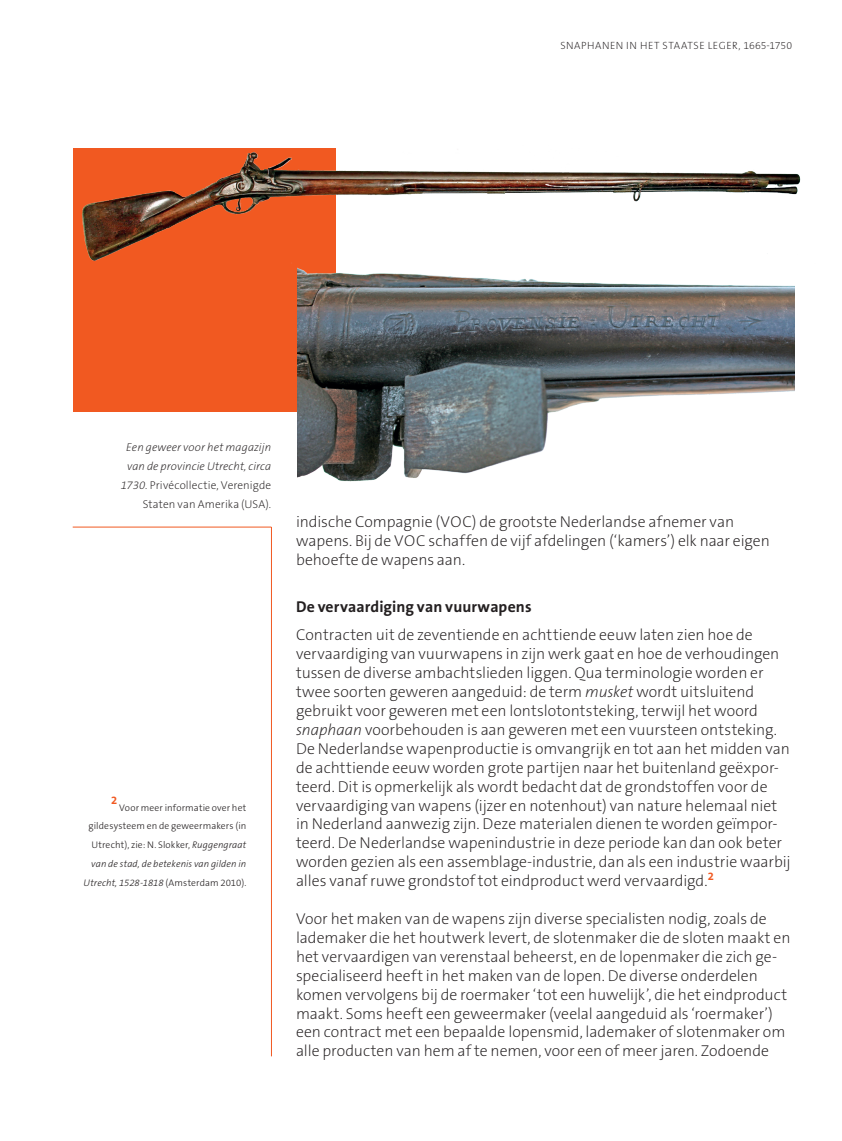
<style>
.page{position:relative;width:842px;height:1141px;background:#fff}
.page>*{position:absolute;margin:0;border:0;box-sizing:border-box;transform-origin:0 0}
.t1{font:200 15.75px/18.9px "The Sans B2";letter-spacing:-.005em;color:#231f20}
.t2{font:700 15.75px "The Sans B7";letter-spacing:.005em;color:#231f20}
.t3{font:italic 200 11.38px/18.9px "The Sans B2";letter-spacing:.01em;color:#231f20;text-align:right}
.t4{font:700 11.2px "The Sans B7";color:#f15921}
.t5{font:200 10.5px "The Sans B2";letter-spacing:.045em;color:#231f20}
.t6{font:300 9.62px/18.9px "The Sans B3";letter-spacing:.015em;color:#231f20;text-align:right}
.s1{font-style:normal}
.s2{font-style:italic}
</style>
<div class="page">
<div style="left:73px;top:149px;width:263px;height:262px;background:#f15921"></div>
<img style="left:297px;top:267px;width:497px;height:215px">
<hr style="left:271px;top:527px;width:1px;height:529px;background:#f15921">
<hr style="left:73px;top:526px;width:198px;height:1px;background:#f15921">
<img style="left:75px;top:148px;width:726px;height:113px">
<p class="t5" style="left:560px;top:40px;width:233px">SNAPHANEN IN HET STAATSE LEGER, 1665-1750</p>
<p class="t3" style="left:121px;top:438px;width:152px">Een geweer voor het magazijn van de provincie Utrecht, circa<br>1730. <span class="s1">Privécollectie, Verenigde<br>Staten van Amerika (USA).</span></p>
<p class="t4" style="left:111px;top:794px;width:8px">2</p>
<p class="t6" style="left:84px;top:798px;width:164px">Voor meer informatie over het gildesysteem en de geweermakers (in Utrecht), zie: N. Slokker, <span class="s2">Ruggengraat van de stad, de betekenis van gilden in Utrecht, 1528-1818</span> (Amsterdam 2010).</p>
<p class="t1" style="left:296px;top:512px;width:475px">indische Compagnie (VOC) de grootste Nederlandse afnemer van wapens. Bij de VOC schaffen de vijf afdelingen (‘kamers’) elk naar eigen behoefte de wapens aan.</p>
<p class="t2" style="left:296px;top:598px;width:237px">De vervaardiging van vuurwapens</p>
<p class="t1" style="left:296px;top:626px;width:496px">Contracten uit de zeventiende en achttiende eeuw laten zien hoe de vervaardiging van vuurwapens in zijn werk gaat en hoe de verhoudingen tussen de diverse ambachtslieden liggen. Qua terminologie worden er twee soorten geweren aangeduid: de term <span class="s2">musket</span> wordt uitsluitend gebruikt voor geweren met een lontslotontsteking, terwijl het woord <span class="s2">snaphaan</span> voorbehouden is aan geweren met een vuursteen ontsteking.<br>De Nederlandse wapenproductie is omvangrijk en tot aan het midden van de achttiende eeuw worden grote partijen naar het buitenland geëxpor&shy;teerd. Dit is opmerkelijk als wordt bedacht dat de grondstoffen voor de vervaardiging van wapens (ijzer en notenhout) van nature helemaal niet in Nederland aanwezig zijn. Deze materialen dienen te worden geïmpor&shy;teerd. De Nederlandse wapenindustrie in deze periode kan dan ook beter worden gezien als een assemblage-industrie, dan als een industrie waarbij alles vanaf ruwe grondstof tot eindproduct werd vervaardigd.<sup>2</sup></p>
<p class="t1" style="left:296px;top:909px;width:496px">Voor het maken van de wapens zijn diverse specialisten nodig, zoals de lademaker die het houtwerk levert, de slotenmaker die de sloten maakt en het vervaardigen van verenstaal beheerst, en de lopenmaker die zich ge&shy;specialiseerd heeft in het maken van de lopen. De diverse onderdelen komen vervolgens bij de roermaker ‘tot een huwelijk’, die het eindproduct maakt. Soms heeft een geweermaker (veelal aangeduid als ‘roermaker’) een contract met een bepaalde lopensmid, lademaker of slotenmaker om alle producten van hem af te nemen, voor een of meer jaren. Zodoende</p>
</div>
